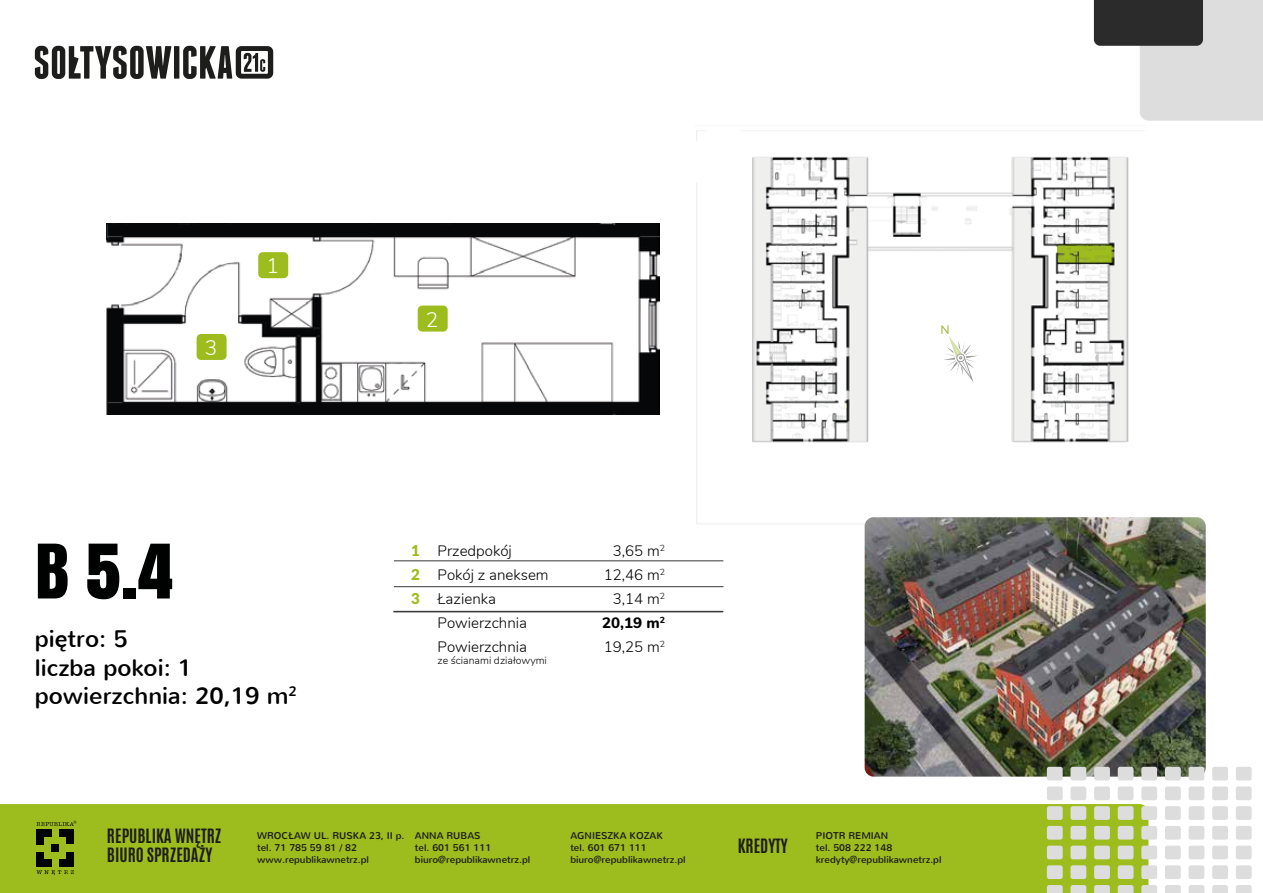
<style>
.page{position:relative;width:1263px;height:893px;background:#fff}
.page>*{position:absolute;margin:0;border:0;box-sizing:border-box;transform-origin:0 0}
.t1{font:70.5px "Anton";color:#000101}
.t2{font:23.85px/28.7px "Nunito";color:#000101}
.t3{font:300 20.85px "Nunito";color:#fff}
.t4{font:700 16.5px/19.8px "Antonio";color:#1d1d1b}
.t5{font:300 15px/24px "Nunito";color:#000101}
.t6{font:900 15px/24px "Lato";color:#9dbc1d;text-align:justify}
.t7{font:12.15px "Lato";color:#9dbb3a}
.t8{font:300 10.5px "Nunito";color:#000101}
.t9{font:9.75px/11.7px "Nunito";color:#1d1d1b}
.s1{font-weight:700;font-style:italic}
.s2{font-weight:800}
</style>
<div class="page">
<img style="left:107px;top:223px;width:553px;height:191px">
<img style="left:696px;top:131px;width:433px;height:395px">
<img style="left:865px;top:517px;width:341px;height:260px">
<svg style="left:1094px;top:0;width:169px;height:121px"></svg>
<div style="left:0;top:804px;width:1148px;height:89px;background:#9dbc1d"></div>
<svg style="left:36px;top:870px;width:38px;height:5px"></svg>
<div style="left:37px;top:829px;width:7px;height:7px;background:#000101"></div>
<div style="left:44px;top:829px;width:7px;height:7px;background:#000101"></div>
<div style="left:59px;top:829px;width:7px;height:7px;background:#000101"></div>
<div style="left:67px;top:829px;width:7px;height:7px;background:#000101"></div>
<div style="left:67px;top:837px;width:7px;height:7px;background:#000101"></div>
<div style="left:37px;top:837px;width:7px;height:7px;background:#000101"></div>
<div style="left:52px;top:845px;width:7px;height:7px;background:#000101"></div>
<div style="left:37px;top:860px;width:7px;height:7px;background:#000101"></div>
<div style="left:44px;top:860px;width:7px;height:7px;background:#000101"></div>
<div style="left:37px;top:852px;width:7px;height:7px;background:#000101"></div>
<div style="left:59px;top:860px;width:7px;height:7px;background:#000101"></div>
<div style="left:67px;top:860px;width:7px;height:7px;background:#000101"></div>
<div style="left:67px;top:852px;width:7px;height:7px;background:#000101"></div>
<svg style="left:36px;top:821px;width:40px;height:5px"></svg>
<svg style="left:943px;top:333px;width:35px;height:50px"></svg>
<hr style="left:394px;top:586px;width:329px;height:1px;background:#3a3938">
<hr style="left:394px;top:561px;width:329px;height:1px;background:#3a3938">
<hr style="left:393px;top:611px;width:330px;height:1px;background:#3a3938">
<svg style="left:35px;top:46px;width:136px;height:33px"></svg>
<div style="left:174px;top:46px;width:5px;height:33px;background:#1d1d1b"></div>
<svg style="left:183px;top:46px;width:90px;height:33px"></svg>
<svg style="left:1047px;top:767px;width:16px;height:13px"></svg>
<svg style="left:1070px;top:767px;width:16px;height:13px"></svg>
<svg style="left:1094px;top:767px;width:16px;height:13px"></svg>
<svg style="left:1118px;top:767px;width:15px;height:13px"></svg>
<svg style="left:1141px;top:767px;width:16px;height:13px"></svg>
<svg style="left:1165px;top:767px;width:16px;height:13px"></svg>
<svg style="left:1188px;top:767px;width:16px;height:13px"></svg>
<svg style="left:1212px;top:767px;width:16px;height:13px"></svg>
<svg style="left:1236px;top:767px;width:16px;height:13px"></svg>
<svg style="left:1047px;top:786px;width:16px;height:14px"></svg>
<svg style="left:1070px;top:786px;width:16px;height:14px"></svg>
<svg style="left:1094px;top:786px;width:16px;height:14px"></svg>
<svg style="left:1118px;top:786px;width:15px;height:14px"></svg>
<svg style="left:1141px;top:786px;width:16px;height:14px"></svg>
<svg style="left:1165px;top:786px;width:16px;height:14px"></svg>
<svg style="left:1188px;top:786px;width:16px;height:14px"></svg>
<svg style="left:1212px;top:786px;width:16px;height:14px"></svg>
<svg style="left:1236px;top:786px;width:16px;height:14px"></svg>
<svg style="left:1047px;top:806px;width:16px;height:14px"></svg>
<svg style="left:1070px;top:806px;width:16px;height:14px"></svg>
<svg style="left:1094px;top:806px;width:16px;height:14px"></svg>
<svg style="left:1118px;top:806px;width:15px;height:14px"></svg>
<svg style="left:1141px;top:806px;width:16px;height:14px"></svg>
<svg style="left:1165px;top:806px;width:16px;height:14px"></svg>
<svg style="left:1188px;top:806px;width:16px;height:14px"></svg>
<svg style="left:1212px;top:806px;width:16px;height:14px"></svg>
<svg style="left:1236px;top:806px;width:16px;height:14px"></svg>
<svg style="left:1047px;top:826px;width:16px;height:14px"></svg>
<svg style="left:1070px;top:826px;width:16px;height:14px"></svg>
<svg style="left:1094px;top:826px;width:16px;height:14px"></svg>
<svg style="left:1118px;top:826px;width:15px;height:14px"></svg>
<svg style="left:1141px;top:826px;width:16px;height:14px"></svg>
<svg style="left:1165px;top:826px;width:16px;height:14px"></svg>
<svg style="left:1188px;top:826px;width:16px;height:14px"></svg>
<svg style="left:1212px;top:826px;width:16px;height:14px"></svg>
<svg style="left:1236px;top:826px;width:16px;height:14px"></svg>
<svg style="left:1047px;top:846px;width:16px;height:13px"></svg>
<svg style="left:1070px;top:846px;width:16px;height:13px"></svg>
<svg style="left:1094px;top:846px;width:16px;height:13px"></svg>
<svg style="left:1118px;top:846px;width:15px;height:13px"></svg>
<svg style="left:1141px;top:846px;width:16px;height:13px"></svg>
<svg style="left:1165px;top:846px;width:16px;height:13px"></svg>
<svg style="left:1188px;top:846px;width:16px;height:13px"></svg>
<svg style="left:1212px;top:846px;width:16px;height:13px"></svg>
<svg style="left:1236px;top:846px;width:16px;height:13px"></svg>
<svg style="left:1047px;top:865px;width:16px;height:14px"></svg>
<svg style="left:1070px;top:865px;width:16px;height:14px"></svg>
<svg style="left:1094px;top:865px;width:16px;height:14px"></svg>
<svg style="left:1118px;top:865px;width:15px;height:14px"></svg>
<svg style="left:1141px;top:865px;width:16px;height:14px"></svg>
<svg style="left:1165px;top:865px;width:16px;height:14px"></svg>
<svg style="left:1188px;top:865px;width:16px;height:14px"></svg>
<svg style="left:1212px;top:865px;width:16px;height:14px"></svg>
<svg style="left:1236px;top:865px;width:16px;height:14px"></svg>
<svg style="left:1047px;top:885px;width:16px;height:8px"></svg>
<svg style="left:1070px;top:885px;width:16px;height:8px"></svg>
<svg style="left:1094px;top:885px;width:16px;height:8px"></svg>
<svg style="left:1118px;top:885px;width:15px;height:8px"></svg>
<svg style="left:1141px;top:885px;width:16px;height:8px"></svg>
<svg style="left:1165px;top:885px;width:16px;height:8px"></svg>
<svg style="left:1188px;top:885px;width:16px;height:8px"></svg>
<svg style="left:1212px;top:885px;width:16px;height:8px"></svg>
<svg style="left:1236px;top:885px;width:16px;height:8px"></svg>
<svg style="left:258px;top:252px;width:30px;height:26px"></svg>
<svg style="left:418px;top:306px;width:30px;height:26px"></svg>
<svg style="left:197px;top:334px;width:30px;height:26px"></svg>
<h3 class="t3" style="left:205px;top:332px;width:14px">3</h3>
<h3 class="t3" style="left:266px;top:251px;width:14px">1</h3>
<h1 class="t1" style="left:35px;top:516px;width:141px">B 5.4</h1>
<h2 class="t2" style="left:35px;top:625px;width:264px">pi<span class="s1">ę</span>tro: 5<br>liczba pokoi: 1 powierzchnia: 20,19 m<sup>2</sup></h2>
<h3 class="t3" style="left:426px;top:304px;width:14px">2</h3>
<h3 class="t5" style="left:437px;top:538px;width:113px">Przedpokój<br>Pokój z aneksem<br>Łazienka<br>Powierzchnia<br>Powierzchnia</h3>
<p class="t8" style="left:437px;top:652px;width:111px">ze ścianami działowymi</p>
<h3 class="t6" style="left:411px;top:538px;width:10px">1<br>2<br>3</h3>
<h3 class="t5" style="left:602px;top:538px;width:64px;text-align:right">3,65 m<sup>2<br></sup>12,46 m<sup>2<br></sup>3,14 m<sup>2<br></sup><span class="s2">20,19 m</span><sup>2<br></sup>19,25 m<sup>2</sup></h3>
<p class="t7" style="left:940px;top:321px;width:11px">N</p>
<h3 class="t4" style="left:107px;top:826px;width:116px">REPUBLIKA WNĘTRZ<br>BIURO SPRZEDAŻY</h3>
<p class="t9" style="left:257px;top:830px;width:149px">WROCŁAW UL. RUSKA 23, II p. tel. 71 785 59 81 / 82 www.republikawnetrz.pl</p>
<p class="t9" style="left:570px;top:830px;width:117px">AGNIESZKA KOZAK<br>tel. 601 671 111 biuro@republikawnetrz.pl</p>
<p class="t9" style="left:415px;top:830px;width:117px">ANNA RUBAS<br>tel. 601 561 111 biuro@republikawnetrz.pl</p>
<p class="t9" style="left:816px;top:830px;width:127px">PIOTR REMIAN<br>tel. 508 222 148 kredyty@republikawnetrz.pl</p>
<h3 class="t4" style="left:738px;top:836px;width:52px">KREDYTY</h3>
</div>
